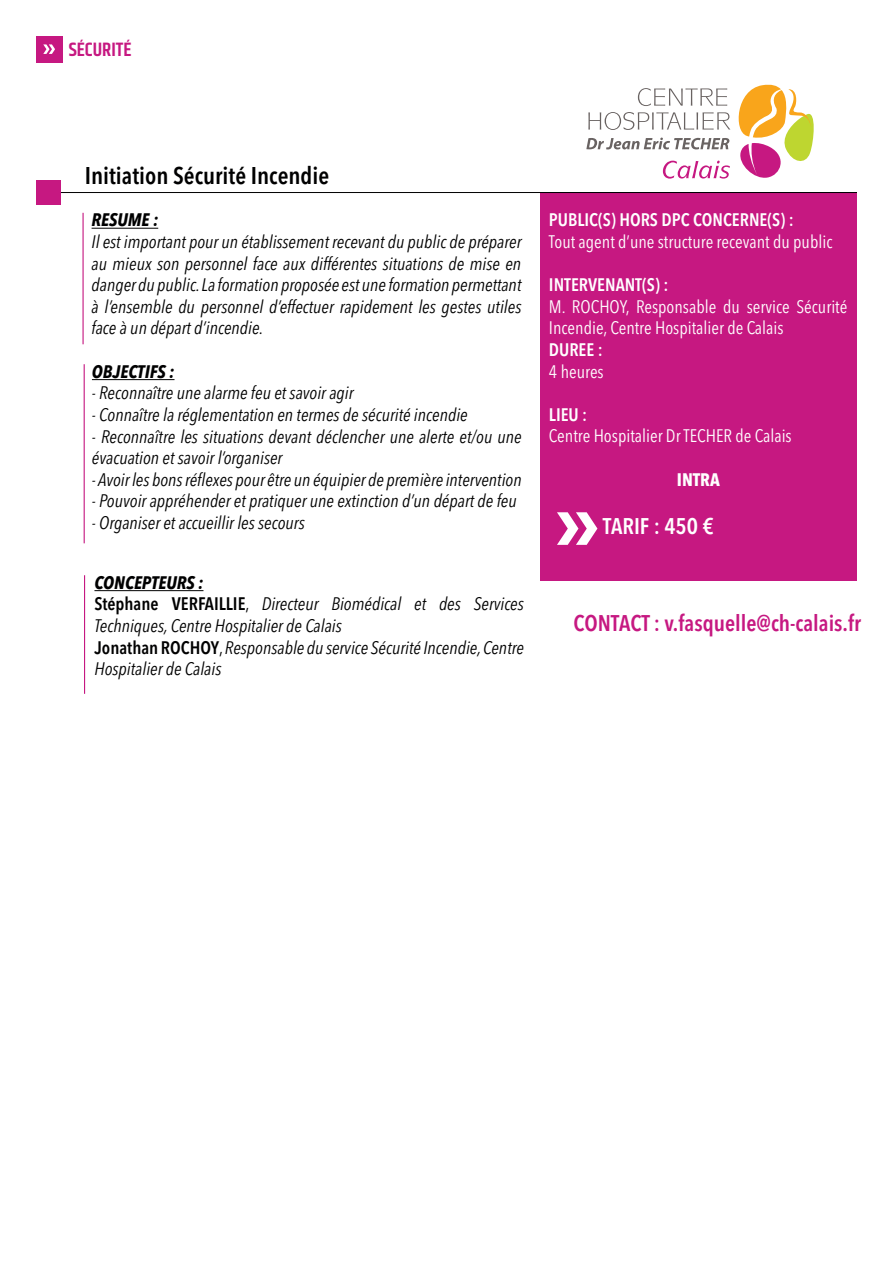
<style>
.page{position:relative;width:893px;height:1263px;background:#fff}
.page>*{position:absolute;margin:0;border:0;box-sizing:border-box;transform-origin:0 0}
.t1{font:600 condensed 24px "Avenir Next LT Pro";color:#000001}
.t2{font:600 condensed 22.5px "Avenir Next LT Pro";color:#c61881}
.t3{font:600 condensed 22.5px "Avenir Next LT Pro";color:#fff}
.t4{font:600 19.5px "Khand";color:#c61881}
.t5{font:italic condensed 18px/21.6px "Avenir Next LT Pro";color:#000001}
.t6{font:condensed 18px/21.6px "Avenir Next LT Pro";color:#fff}
.t7{font:600 condensed 18px "Avenir Next LT Pro";color:#fff}
.t8{font:italic 700 condensed 18px "Avenir Next LT Pro";color:#000001}
.t9{font:700 condensed 18px "Avenir Next LT Pro";color:#fff}
.s1{font-weight:700}
.s2{font-weight:600;font-style:normal}
.s3{font-style:normal}
</style>
<div class="page">
<div style="left:36px;top:36px;width:26px;height:26px;background:#c61881"></div>
<svg style="left:43px;top:44px;width:12px;height:10px"></svg>
<div style="left:540px;top:192px;width:316px;height:389px;background:#c61881"></div>
<hr style="left:48px;top:192px;width:809px;height:1px;background:#000001">
<div style="left:36px;top:180px;width:25px;height:25px;background:#c61881"></div>
<hr style="left:92px;top:228px;width:66px;height:1px;background:#000001">
<svg style="left:557px;top:512px;width:40px;height:33px"></svg>
<hr style="left:82px;top:213px;width:2px;height:131px;background:#c61881">
<hr style="left:92px;top:379px;width:83px;height:1px;background:#000001">
<hr style="left:84px;top:364px;width:1px;height:179px;background:#c61881">
<svg style="left:586px;top:84px;width:228px;height:95px"></svg>
<hr style="left:94px;top:590px;width:109px;height:1px;background:#000001">
<hr style="left:84px;top:575px;width:1px;height:119px;background:#c61881">
<p class="t4" style="left:69px;top:37px;width:64px">SÉCURITÉ</p>
<h1 class="t1" style="left:85px;top:161px;width:246px">Initiation Sécurité Incendie</h1>
<p class="t8" style="left:92px;top:209px;width:68px">RESUME :</p>
<p class="t5" style="left:92px;top:231px;width:431px;text-align:justify">Il est important pour un établissement recevant du public de préparer au mieux son personnel face aux différentes situations de mise en danger du public. La formation proposée est une formation permettant à l’ensemble du personnel d’effectuer rapidement les gestes utiles face à un départ d’incendie.</p>
<p class="t8" style="left:92px;top:360px;width:84px">OBJECTIFS :</p>
<p class="t5" style="left:92px;top:382px;width:263px">- Reconnaître une alarme feu et savoir agir</p>
<p class="t5" style="left:92px;top:404px;width:377px">- Connaître la réglementation en termes de sécurité incendie</p>
<p class="t5" style="left:92px;top:425px;width:431px">- Reconnaître les situations devant déclencher une alerte et/ou une évacuation et savoir l’organiser</p>
<p class="t5" style="left:92px;top:469px;width:431px">- Avoir les bons réflexes pour être un équipier de première intervention</p>
<p class="t5" style="left:92px;top:490px;width:426px">- Pouvoir appréhender et pratiquer une extinction d’un départ de feu</p>
<p class="t5" style="left:92px;top:512px;width:214px">- Organiser et accueillir les secours</p>
<p class="t5" style="left:94px;top:572px;width:431px"><span class="s1">CONCEPTEURS :<br></span><span class="s2">Stéphane VERFAILLIE</span><span class="s3">,</span> Directeur Biomédical et des Services Techniques, Centre Hospitalier de Calais<br><span class="s2">Jonathan ROCHOY</span><span class="s3">,</span> Responsable du service Sécurité Incendie, Centre Hospitalier de Calais</p>
<p class="t7" style="left:549px;top:209px;width:246px">PUBLIC(S) HORS DPC CONCERNE(S) :</p>
<p class="t6" style="left:549px;top:231px;width:285px">Tout agent d’une structure recevant du public</p>
<p class="t7" style="left:549px;top:274px;width:121px">INTERVENANT(S) :</p>
<p class="t6" style="left:549px;top:296px;width:300px">M. ROCHOY, Responsable du service Sécurité<br>Incendie, Centre Hospitalier de Calais</p>
<p class="t7" style="left:549px;top:339px;width:55px">DUREE :</p>
<p class="t6" style="left:549px;top:360px;width:56px">4 heures</p>
<p class="t7" style="left:549px;top:404px;width:40px">LIEU :</p>
<p class="t6" style="left:549px;top:425px;width:244px">Centre Hospitalier Dr TECHER de Calais</p>
<p class="t9" style="left:677px;top:468px;width:45px">INTRA</p>
<p class="t3" style="left:603px;top:513px;width:112px">TARIF : 450 €</p>
<p class="t2" style="left:574px;top:609px;width:289px">CONTACT : v.fasquelle@ch-calais.fr</p>
</div>
